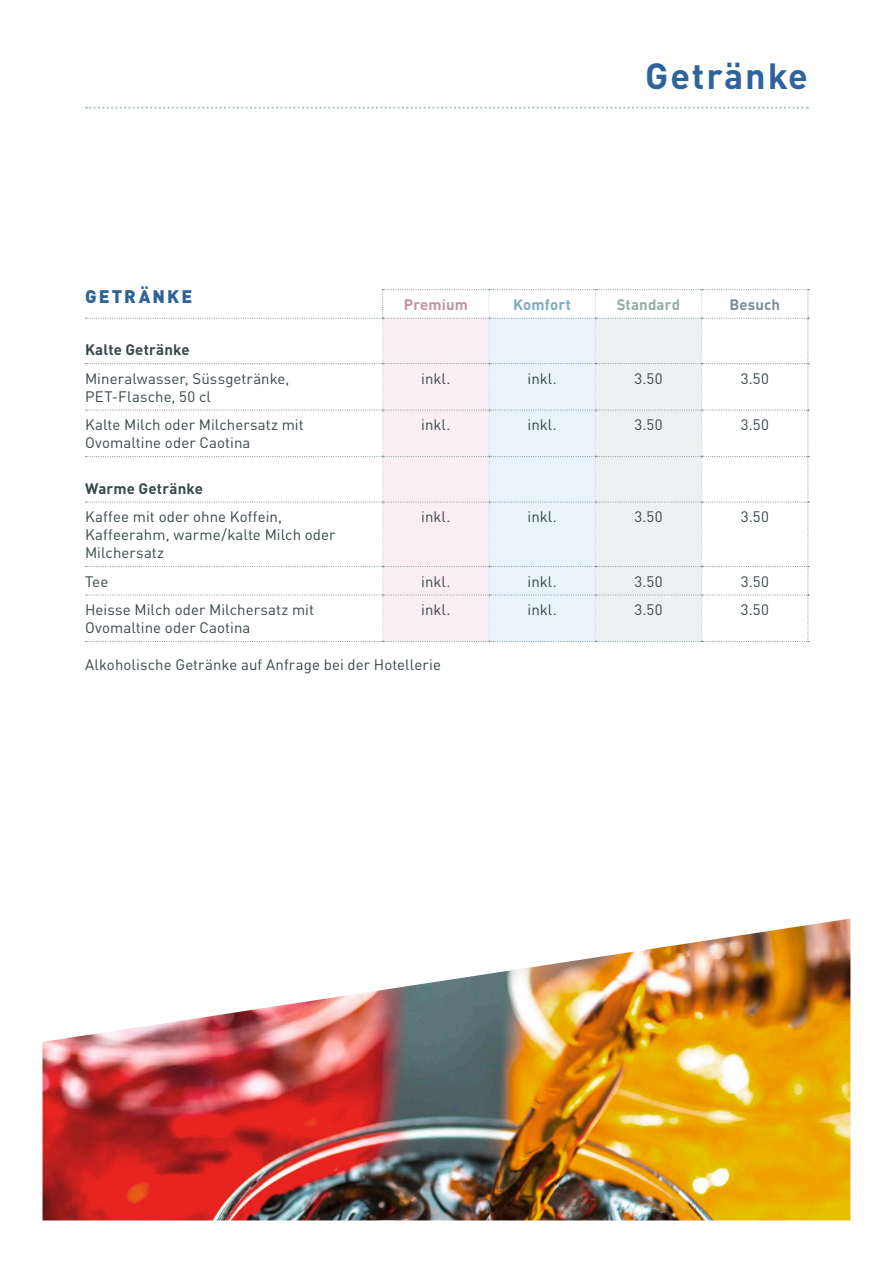
<style>
.page{position:relative;width:893px;height:1263px;background:#fff}
.page>*{position:absolute;margin:0;border:0;box-sizing:border-box;transform-origin:0 0}
._04_Obertitel{font:700 36px "DINOT";letter-spacing:.05em;color:#2f649b}
._03_Grundtext_Tabelle{font:900 18px "DINOT";letter-spacing:.12em;color:#2f649b}
._03_Grundtext_Tabelle-2{font:15px/18px "DINOT";letter-spacing:.005em;color:#37474a}
._03_Grundtext_Tabelle-3{font:700 15px "DINOT";letter-spacing:.01em;color:#37474a}
._03_Grundtext_Tabelle-4{font:700 15px "DINOT";letter-spacing:.01em;color:#93aba6}
._03_Grundtext_Tabelle-5{font:700 15px "DINOT";letter-spacing:.005em;color:#c490a5}
._03_Grundtext_Tabelle-6{font:700 15px "DINOT";letter-spacing:.01em;color:#79a8c6}
._03_Grundtext_Tabelle-7{font:700 15px "DINOT";letter-spacing:.01em;color:#7a8f9a}
</style>
<div class="page">
<img style="left:43px;top:918px;width:807px;height:302px">
<svg style="left:86px;top:289px;width:723px;height:353px"></svg>
<svg style="left:86px;top:107px;width:722px;height:2px"></svg>
<p class="_03_Grundtext_Tabelle" style="left:85px;top:282px;width:109px">GETRÄNKE</p>
<p class="_04_Obertitel" style="left:645px;top:48px;width:164px">Getränke</p>
<p class="_03_Grundtext_Tabelle-5" style="left:404px;top:292px;width:66px">Premium</p>
<p class="_03_Grundtext_Tabelle-6" style="left:513px;top:292px;width:59px">Komfort</p>
<p class="_03_Grundtext_Tabelle-4" style="left:617px;top:292px;width:65px">Standard</p>
<p class="_03_Grundtext_Tabelle-7" style="left:729px;top:292px;width:52px">Besuch</p>
<p class="_03_Grundtext_Tabelle-3" style="left:85px;top:338px;width:106px">Kalte Getränke</p>
<p class="_03_Grundtext_Tabelle-2" style="left:85px;top:368px;width:206px">Mineralwasser, Süssgetränke,<br>PET-Flasche, 50 cl</p>
<p class="_03_Grundtext_Tabelle-2" style="left:421px;top:368px;width:31px">inkl.</p>
<p class="_03_Grundtext_Tabelle-2" style="left:528px;top:368px;width:31px">inkl.</p>
<p class="_03_Grundtext_Tabelle-2" style="left:634px;top:368px;width:30px">3.50</p>
<p class="_03_Grundtext_Tabelle-2" style="left:741px;top:368px;width:30px">3.50</p>
<p class="_03_Grundtext_Tabelle-2" style="left:85px;top:415px;width:220px">Kalte Milch oder Milchersatz mit<br>Ovomaltine oder Caotina</p>
<p class="_03_Grundtext_Tabelle-2" style="left:421px;top:415px;width:31px">inkl.</p>
<p class="_03_Grundtext_Tabelle-2" style="left:528px;top:415px;width:31px">inkl.</p>
<p class="_03_Grundtext_Tabelle-2" style="left:634px;top:415px;width:30px">3.50</p>
<p class="_03_Grundtext_Tabelle-2" style="left:741px;top:415px;width:30px">3.50</p>
<p class="_03_Grundtext_Tabelle-3" style="left:85px;top:476px;width:119px">Warme Getränke</p>
<p class="_03_Grundtext_Tabelle-2" style="left:85px;top:507px;width:252px">Kaffee mit oder ohne Koffein,<br>Kaffeerahm, warme/kalte Milch oder</p>
<p class="_03_Grundtext_Tabelle-2" style="left:85px;top:543px;width:81px">Milchersatz</p>
<p class="_03_Grundtext_Tabelle-2" style="left:421px;top:507px;width:31px">inkl.</p>
<p class="_03_Grundtext_Tabelle-2" style="left:528px;top:507px;width:31px">inkl.</p>
<p class="_03_Grundtext_Tabelle-2" style="left:634px;top:507px;width:30px">3.50</p>
<p class="_03_Grundtext_Tabelle-2" style="left:741px;top:507px;width:30px">3.50</p>
<p class="_03_Grundtext_Tabelle-2" style="left:85px;top:571px;width:25px">Tee</p>
<p class="_03_Grundtext_Tabelle-2" style="left:421px;top:571px;width:31px">inkl.</p>
<p class="_03_Grundtext_Tabelle-2" style="left:528px;top:571px;width:31px">inkl.</p>
<p class="_03_Grundtext_Tabelle-2" style="left:634px;top:571px;width:30px">3.50</p>
<p class="_03_Grundtext_Tabelle-2" style="left:741px;top:571px;width:30px">3.50</p>
<p class="_03_Grundtext_Tabelle-2" style="left:85px;top:600px;width:231px">Heisse Milch oder Milchersatz mit<br>Ovomaltine oder Caotina</p>
<p class="_03_Grundtext_Tabelle-2" style="left:421px;top:600px;width:31px">inkl.</p>
<p class="_03_Grundtext_Tabelle-2" style="left:528px;top:600px;width:31px">inkl.</p>
<p class="_03_Grundtext_Tabelle-2" style="left:634px;top:600px;width:30px">3.50</p>
<p class="_03_Grundtext_Tabelle-2" style="left:741px;top:600px;width:30px">3.50</p>
<p class="_03_Grundtext_Tabelle-2" style="left:85px;top:655px;width:357px">Alkoholische Getränke auf Anfrage bei der Hotellerie</p>
</div>
